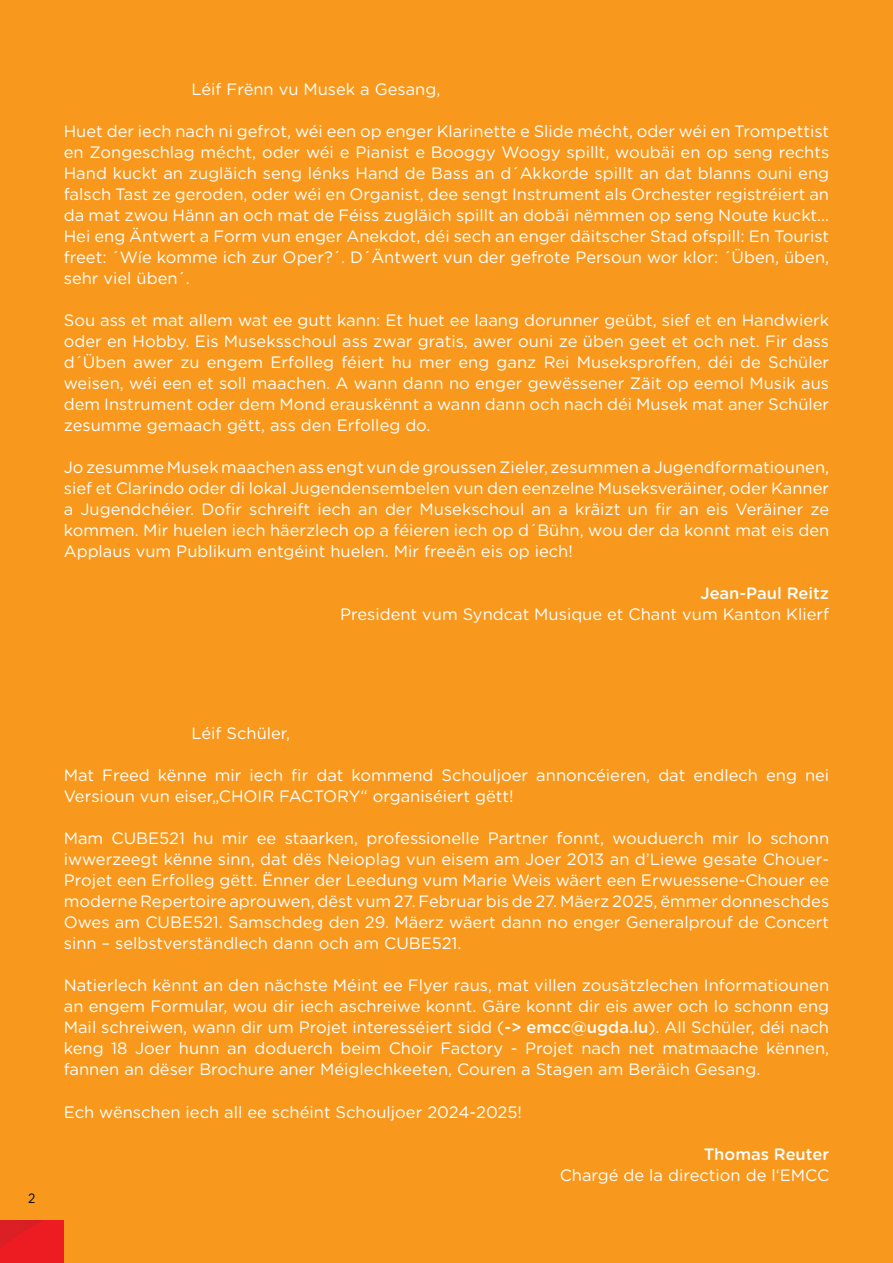
<style>
.page{position:relative;width:893px;height:1263px;background:#f8981d}
.page>*{position:absolute;margin:0;border:0;box-sizing:border-box;transform-origin:0 0}
.t1{font:16.5px/21px "Gotham Rounded";color:#fff;text-align:justify}
.t2{font:500 16.5px "Gotham Rounded";color:#fff}
.t3{font:13.5px "Gotham Rounded";color:#000;scale:.9 1}
.s1{font-weight:500}
</style>
<div class="page">
<img style="left:0;top:1220px;width:64px;height:43px">
<p class="t1" style="left:191px;top:78px;width:251px">Léif Frënn vu Musek a Gesang,</p>
<p class="t1" style="left:64px;top:120px;width:767px">Huet der iech nach ni gefrot, wéi een op enger Klarinette e Slide mécht, oder wéi en Trompettist en Zongeschlag mécht, oder wéi e Pianist e Booggy Woogy spillt, woubäi en op seng rechts Hand kuckt an zugläich seng lénks Hand de Bass an d´Akkorde spillt an dat blanns ouni eng falsch Tast ze geroden, oder wéi en Organist, dee sengt Instrument als Orchester registréiert an da mat zwou Hänn an och mat de Féiss zugläich spillt an dobäi nëmmen op seng Noute kuckt… Hei eng Äntwert a Form vun enger Anekdot, déi sech an enger däitscher Stad ofspill: En Tourist freet: ´Wíe komme ich zur Oper?´. D´Äntwert vun der gefrote Persoun wor klor: ´Üben, üben, sehr viel üben´.</p>
<p class="t1" style="left:64px;top:309px;width:767px">Sou ass et mat allem wat ee gutt kann: Et huet ee laang dorunner geübt, sief et en Handwierk oder en Hobby. Eis Museksschoul ass zwar gratis, awer ouni ze üben geet et och net. Fir dass d´Üben awer zu engem Erfolleg féiert hu mer eng ganz Rei Museksproffen, déi de Schüler weisen, wéi een et soll maachen. A wann dann no enger gewëssener Zäit op eemol Musik aus dem Instrument oder dem Mond erauskënnt a wann dann och nach déi Musek mat aner Schüler zesumme gemaach gëtt, ass den Erfolleg do.</p>
<p class="t1" style="left:64px;top:456px;width:767px">Jo zesumme Musek maachen ass engt vun de groussen Zieler, zesummen a Jugendformatiounen, sief et Clarindo oder di lokal Jugendensembelen vun den eenzelne Museksveräiner, oder Kanner a Jugendchéier. Dofir schreift iech an der Musekschoul an a kräizt un fir an eis Veräiner ze kommen. Mir huelen iech häerzlech op a féieren iech op d´Bühn, wou der da konnt mat eis den Applaus vum Publikum entgéint huelen. Mir freeën eis op iech!</p>
<p class="t2" style="left:700px;top:582px;width:130px">Jean-Paul Reitz</p>
<p class="t1" style="left:340px;top:603px;width:491px">President vum Syndcat Musique et Chant vum Kanton Klierf</p>
<p class="t3" style="left:28px;top:1188px;width:10px">2</p>
<p class="t1" style="left:191px;top:721px;width:100px">Léif Schüler,</p>
<p class="t1" style="left:64px;top:764px;width:767px">Mat Freed kënne mir iech fir dat kommend Schouljoer annoncéieren, dat endlech eng nei<br>Versioun vun eiser„CHOIR FACTORY“ organiséiert gëtt!</p>
<p class="t1" style="left:64px;top:827px;width:767px">Mam CUBE521 hu mir ee staarken, professionelle Partner fonnt, wouduerch mir lo schonn iwwerzeegt kënne sinn, dat dës Neioplag vun eisem am Joer 2013 an d’Liewe gesate Chouer-Projet een Erfolleg gëtt. Ënner der Leedung vum Marie Weis wäert een Erwuessene-Chouer ee moderne Repertoire aprouwen, dëst vum 27. Februar bis de 27. Mäerz 2025, ëmmer donneschdes Owes am CUBE521. Samschdeg den 29. Mäerz wäert dann no enger Generalprouf de Concert sinn – selbstverständlech dann och am CUBE521.</p>
<p class="t1" style="left:64px;top:974px;width:767px">Natierlech kënnt an den nächste Méint ee Flyer raus, mat villen zousätzlechen Informatiounen an engem Formular, wou dir iech aschreiwe konnt. Gäre konnt dir eis awer och lo schonn eng Mail schreiwen, wann dir um Projet interesséiert sidd (<span class="s1">-&gt; emcc@ugda.lu</span>). All Schüler, déi nach keng 18 Joer hunn an doduerch beim Choir Factory - Projet nach net matmaache kënnen, fannen an dëser Brochure aner Méiglechkeeten, Couren a Stagen am Beräich Gesang.</p>
<p class="t1" style="left:64px;top:1100px;width:460px">Ech wënschen iech all ee schéint Schouljoer 2024-2025!</p>
<p class="t2" style="left:704px;top:1142px;width:127px">Thomas Reuter</p>
<p class="t1" style="left:560px;top:1164px;width:271px">Chargé de la direction de l‘EMCC</p>
</div>
